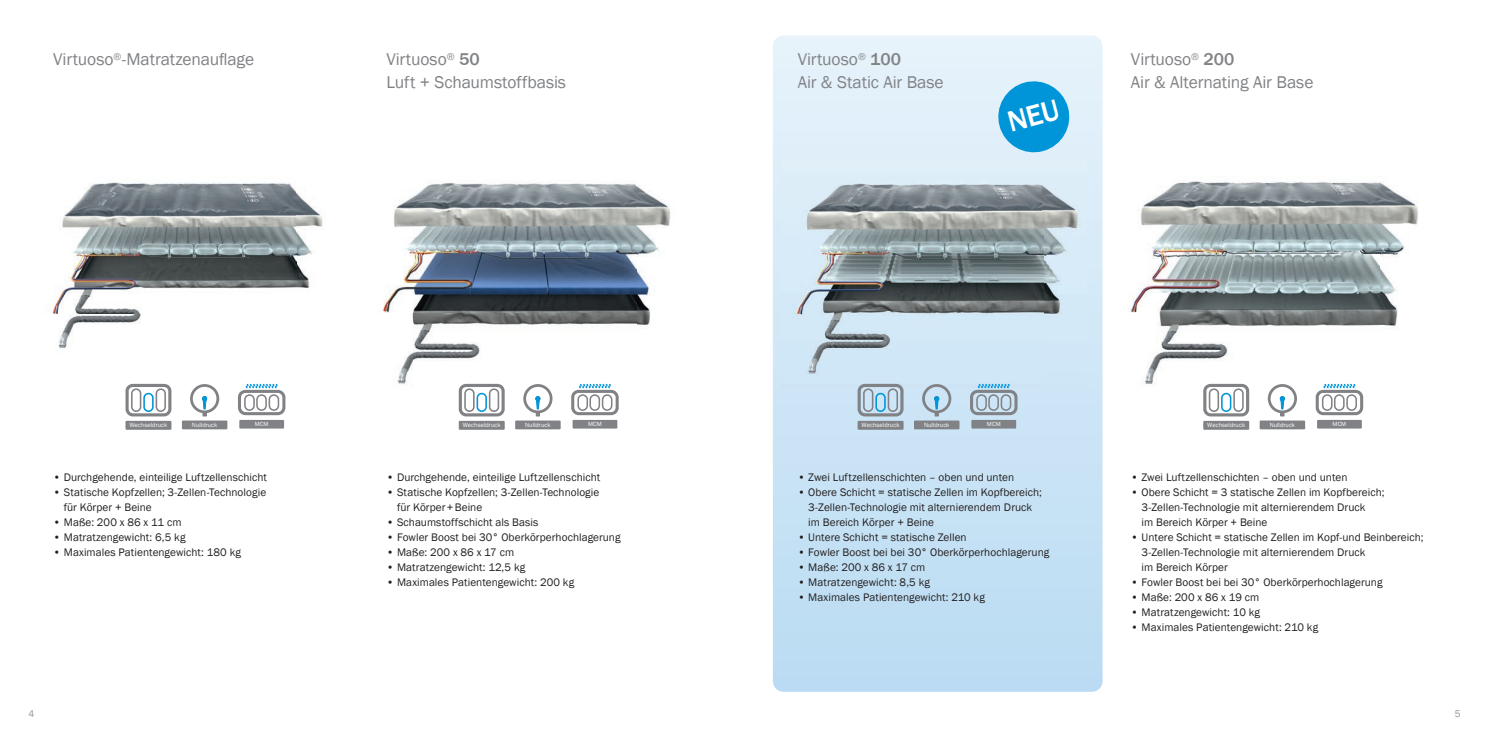
<style>
.page{position:relative;width:1489px;height:745px;background:#fff}
.page>*{position:absolute;margin:0;border:0;box-sizing:border-box;transform-origin:0 0}
.t1{font:17.5px/22.5px "Franklin Gothic";letter-spacing:-.005em;color:#808285}
.t2{font:11.25px/15px "Franklin Gothic";letter-spacing:.005em;color:#231f20}
.t3{font:10px "Franklin Gothic";color:#939598}
.t4{font:6.25px "Franklin Gothic";letter-spacing:.01em;color:#fff}
.t5{font:6.12px "Franklin Gothic";letter-spacing:.015em;color:#fff}
.s1{font-weight:500}
</style>
<div class="page">
<svg style="left:773px;top:35px;width:329px;height:656px;background:#cce4f5"></svg>
<img style="left:781px;top:160px;width:305px;height:227px">
<img style="left:1128px;top:181px;width:290px;height:205px">
<img style="left:383px;top:183px;width:288px;height:206px">
<img style="left:52px;top:182px;width:271px;height:166px">
<div style="left:971px;top:419px;width:45px;height:9px;background:#808285"></div>
<div style="left:1000px;top:394px;width:11px;height:16px;border:2px solid #808285;border-radius:5px"></div>
<div style="left:988px;top:394px;width:10px;height:16px;border:2px solid #808285;border-radius:5px"></div>
<div style="left:976px;top:394px;width:10px;height:16px;border:2px solid #808285;border-radius:5px"></div>
<svg style="left:977px;top:383px;width:33px;height:5px"></svg>
<div style="left:970px;top:389px;width:47px;height:26px;border:3px solid #808285;border-radius:6px"></div>
<div style="left:914px;top:420px;width:45px;height:9px;background:#808285"></div>
<div style="left:922px;top:384px;width:29px;height:29px;border:3px solid #808285;border-radius:50%"></div>
<svg style="left:934px;top:396px;width:5px;height:20px"></svg>
<div style="left:857px;top:420px;width:46px;height:9px;background:#808285"></div>
<div style="left:857px;top:383px;width:46px;height:33px;border:3px solid #808285;border-radius:6px"></div>
<div style="left:887px;top:388px;width:11px;height:23px;border:2px solid #808285;border-radius:4px"></div>
<div style="left:875px;top:392px;width:10px;height:19px;border:2px solid #0095d9;border-radius:4px"></div>
<div style="left:863px;top:388px;width:10px;height:23px;border:2px solid #808285;border-radius:4px"></div>
<div style="left:1316px;top:419px;width:45px;height:9px;background:#808285"></div>
<div style="left:1346px;top:394px;width:10px;height:16px;border:2px solid #808285;border-radius:5px"></div>
<div style="left:1333px;top:394px;width:11px;height:16px;border:2px solid #808285;border-radius:5px"></div>
<div style="left:1321px;top:394px;width:11px;height:16px;border:2px solid #808285;border-radius:5px"></div>
<svg style="left:1322px;top:383px;width:33px;height:5px"></svg>
<div style="left:1315px;top:389px;width:47px;height:26px;border:3px solid #808285;border-radius:6px"></div>
<div style="left:1259px;top:420px;width:45px;height:9px;background:#808285"></div>
<div style="left:1267px;top:384px;width:29px;height:29px;border:3px solid #808285;border-radius:50%"></div>
<svg style="left:1279px;top:396px;width:5px;height:20px"></svg>
<div style="left:1203px;top:420px;width:46px;height:9px;background:#808285"></div>
<div style="left:1203px;top:383px;width:46px;height:33px;border:3px solid #808285;border-radius:6px"></div>
<div style="left:1233px;top:388px;width:10px;height:23px;border:2px solid #808285;border-radius:4px"></div>
<div style="left:1220px;top:392px;width:11px;height:19px;border:2px solid #0095d9;border-radius:4px"></div>
<div style="left:1208px;top:388px;width:10px;height:23px;border:2px solid #808285;border-radius:4px"></div>
<div style="left:239px;top:419px;width:45px;height:9px;background:#808285"></div>
<div style="left:268px;top:394px;width:11px;height:16px;border:2px solid #808285;border-radius:5px"></div>
<div style="left:256px;top:394px;width:11px;height:16px;border:2px solid #808285;border-radius:5px"></div>
<div style="left:244px;top:394px;width:11px;height:16px;border:2px solid #808285;border-radius:5px"></div>
<svg style="left:245px;top:383px;width:33px;height:5px"></svg>
<div style="left:238px;top:389px;width:47px;height:26px;border:3px solid #808285;border-radius:6px"></div>
<div style="left:182px;top:420px;width:45px;height:9px;background:#808285"></div>
<div style="left:190px;top:384px;width:29px;height:29px;border:3px solid #808285;border-radius:50%"></div>
<svg style="left:202px;top:396px;width:5px;height:20px"></svg>
<div style="left:125px;top:420px;width:46px;height:9px;background:#808285"></div>
<div style="left:125px;top:383px;width:46px;height:33px;border:3px solid #808285;border-radius:6px"></div>
<div style="left:156px;top:388px;width:10px;height:23px;border:2px solid #808285;border-radius:4px"></div>
<div style="left:143px;top:392px;width:11px;height:19px;border:2px solid #0095d9;border-radius:4px"></div>
<div style="left:131px;top:388px;width:10px;height:23px;border:2px solid #808285;border-radius:4px"></div>
<div style="left:572px;top:419px;width:45px;height:9px;background:#808285"></div>
<div style="left:602px;top:394px;width:10px;height:16px;border:2px solid #808285;border-radius:5px"></div>
<div style="left:589px;top:394px;width:11px;height:16px;border:2px solid #808285;border-radius:5px"></div>
<div style="left:577px;top:394px;width:11px;height:16px;border:2px solid #808285;border-radius:5px"></div>
<svg style="left:578px;top:383px;width:33px;height:5px"></svg>
<div style="left:571px;top:389px;width:47px;height:26px;border:3px solid #808285;border-radius:6px"></div>
<div style="left:515px;top:420px;width:45px;height:9px;background:#808285"></div>
<div style="left:523px;top:384px;width:29px;height:29px;border:3px solid #808285;border-radius:50%"></div>
<svg style="left:535px;top:396px;width:5px;height:20px"></svg>
<div style="left:459px;top:420px;width:45px;height:9px;background:#808285"></div>
<div style="left:459px;top:383px;width:45px;height:33px;border:3px solid #808285;border-radius:6px"></div>
<div style="left:489px;top:388px;width:10px;height:23px;border:2px solid #808285;border-radius:4px"></div>
<div style="left:476px;top:392px;width:11px;height:19px;border:2px solid #0095d9;border-radius:4px"></div>
<div style="left:464px;top:388px;width:10px;height:23px;border:2px solid #808285;border-radius:4px"></div>
<svg style="left:994px;top:77px;width:79px;height:79px;background:#53b6e4"></svg>
<h1 class="t1" style="left:53px;top:49px;width:202px">Virtuoso<sup>®</sup>-Matratzenauflage</h1>
<h1 class="t1" style="left:386px;top:49px;width:181px">Virtuoso<sup>®</sup> <span class="s1">50<br></span>Luft + Schaumstoffbasis</h1>
<h1 class="t1" style="left:797px;top:49px;width:147px">Virtuoso<sup>®</sup> <span class="s1">100<br></span>Air &amp; Static Air Base</h1>
<h1 class="t1" style="left:1130px;top:49px;width:184px">Virtuoso<sup>®</sup> <span class="s1">200<br></span>Air &amp; Alternating Air Base</h1>
<p class="t4" style="left:129px;top:421px;width:39px">Wechseldruck</p>
<p class="t4" style="left:192px;top:420px;width:27px">Nulldruck</p>
<p class="t5" style="left:255px;top:420px;width:15px">MCM</p>
<p class="t4" style="left:463px;top:421px;width:39px">Wechseldruck</p>
<p class="t4" style="left:525px;top:420px;width:27px">Nulldruck</p>
<p class="t5" style="left:588px;top:420px;width:15px">MCM</p>
<p class="t4" style="left:861px;top:421px;width:39px">Wechseldruck</p>
<p class="t4" style="left:924px;top:420px;width:27px">Nulldruck</p>
<p class="t5" style="left:986px;top:420px;width:15px">MCM</p>
<p class="t4" style="left:1207px;top:421px;width:39px">Wechseldruck</p>
<p class="t4" style="left:1269px;top:420px;width:27px">Nulldruck</p>
<p class="t5" style="left:1332px;top:420px;width:15px">MCM</p>
<p class="t2" style="left:53px;top:469px;width:215px">• Durchgehende, einteilige Luftzellenschicht</p>
<p class="t2" style="left:64px;top:484px;width:204px;text-indent:-11px">• Statische Kopfzellen; 3-Zellen-Technologie für Körper + Beine</p>
<p class="t2" style="left:53px;top:514px;width:130px">• Maße: 200 x 86 x 11 cm</p>
<p class="t2" style="left:53px;top:529px;width:134px">• Matratzengewicht: 6,5 kg</p>
<p class="t2" style="left:53px;top:544px;width:189px">• Maximales Patientengewicht: 180 kg</p>
<p class="t2" style="left:386px;top:469px;width:215px">• Durchgehende, einteilige Luftzellenschicht</p>
<p class="t2" style="left:397px;top:484px;width:204px;text-indent:-11px">• Statische Kopfzellen; 3-Zellen-Technologie für Körper + Beine</p>
<p class="t2" style="left:386px;top:514px;width:153px">• Schaumstoffschicht als Basis</p>
<p class="t2" style="left:386px;top:529px;width:236px">• Fowler Boost bei 30° Oberkörperhochlagerung</p>
<p class="t2" style="left:386px;top:544px;width:129px">• Maße: 200 x 86 x 17 cm</p>
<p class="t2" style="left:386px;top:559px;width:140px">• Matratzengewicht: 12,5 kg</p>
<p class="t2" style="left:386px;top:574px;width:189px">• Maximales Patientengewicht: 200 kg</p>
<p class="t2" style="left:797px;top:469px;width:218px">• Zwei Luftzellenschichten – oben und unten</p>
<p class="t2" style="left:808px;top:484px;width:235px;text-indent:-11px">• Obere Schicht = statische Zellen im Kopfbereich;<br>3-Zellen-Technologie mit alternierendem Druck im Bereich Körper + Beine</p>
<p class="t2" style="left:797px;top:529px;width:170px">• Untere Schicht = statische Zellen</p>
<p class="t2" style="left:797px;top:544px;width:253px">• Fowler Boost bei bei 30° Oberkörperhochlagerung</p>
<p class="t2" style="left:797px;top:559px;width:129px">• Maße: 200 x 86 x 17 cm</p>
<p class="t2" style="left:797px;top:574px;width:134px">• Matratzengewicht: 8,5 kg</p>
<p class="t2" style="left:797px;top:589px;width:189px">• Maximales Patientengewicht: 210 kg</p>
<p class="t2" style="left:1130px;top:469px;width:218px">• Zwei Luftzellenschichten – oben und unten</p>
<p class="t2" style="left:1141px;top:484px;width:244px;text-indent:-11px">• Obere Schicht = 3 statische Zellen im Kopfbereich;<br>3-Zellen-Technologie mit alternierendem Druck<br>im Bereich Körper + Beine</p>
<p class="t2" style="left:1141px;top:529px;width:283px;text-indent:-11px">• Untere Schicht = statische Zellen im Kopf-und Beinbereich;<br>3-Zellen-Technologie mit alternierendem Druck<br>im Bereich Körper</p>
<p class="t2" style="left:1130px;top:574px;width:253px">• Fowler Boost bei bei 30° Oberkörperhochlagerung</p>
<p class="t2" style="left:1130px;top:589px;width:130px">• Maße: 200 x 86 x 19 cm</p>
<p class="t2" style="left:1130px;top:604px;width:131px">• Matratzengewicht: 10 kg</p>
<p class="t2" style="left:1130px;top:619px;width:189px">• Maximales Patientengewicht: 210 kg</p>
<p class="t3" style="left:28px;top:706px;width:7px">4</p>
<p class="t3" style="left:1454px;top:706px;width:7px">5</p>
</div>
